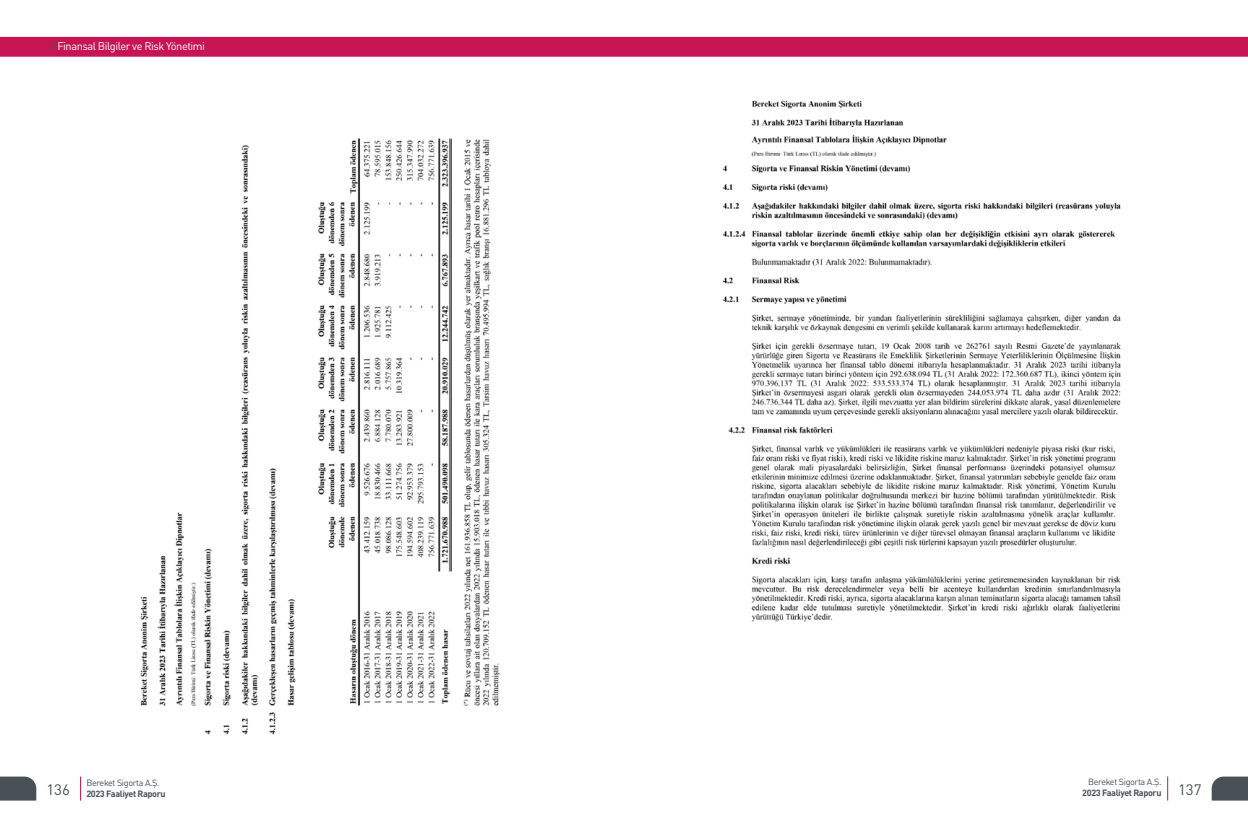
<style>
.page{position:relative;width:1248px;height:823px;background:#fff}
.page>*{position:absolute;margin:0;border:0;box-sizing:border-box;transform-origin:0 0}
.t1{font:15px "DIN Pro";color:#485156}
.t2{font:11px "DIN Pro";letter-spacing:-.04em;color:#fff}
.t3{font:9px "DIN Pro";letter-spacing:-.04em;color:#485156}
.t4{font:700 9px "DIN Pro";letter-spacing:-.04em;color:#485156}
.s1{font-weight:700;color:#485156}
</style>
<div class="page">
<div style="left:0;top:37px;width:1247px;height:20px;background:#c71553"></div>
<svg style="left:0;top:776px;width:36px;height:24px"></svg>
<svg style="left:80px;top:776px;width:1px;height:24px"></svg>
<svg style="left:1211px;top:776px;width:36px;height:24px"></svg>
<svg style="left:1167px;top:776px;width:1px;height:24px"></svg>
<img style="left:140px;top:138px;width:360px;height:597px">
<img style="left:722px;top:100px;width:399px;height:522px">
<p class="t2" style="left:51px;top:38px;width:155px"><span class="s1">/</span> Finansal Bilgiler ve Risk Yönetimi</p>
<h1 class="t1" style="left:46px;top:777px;width:25px">136</h1>
<p class="t3" style="left:86px;top:775px;width:75px">Bereket Sigorta A.Ş.</p>
<p class="t4" style="left:86px;top:786px;width:81px">2023 Faaliyet Raporu</p>
<p class="t3" style="left:1088px;top:774px;width:75px">Bereket Sigorta A.Ş.</p>
<p class="t4" style="left:1082px;top:784px;width:81px">2023 Faaliyet Raporu</p>
<h1 class="t1" style="left:1177px;top:777px;width:25px">137</h1>
</div>
